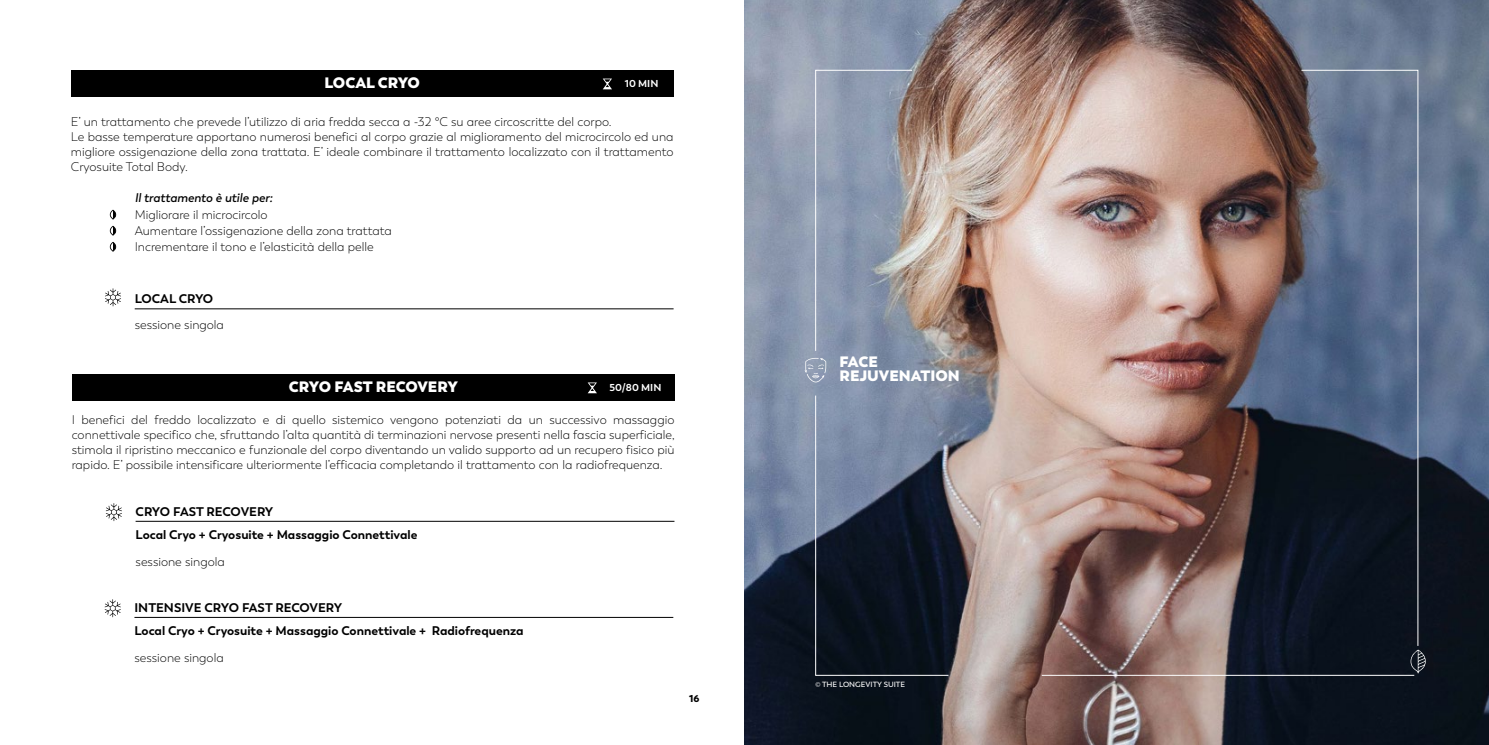
<style>
.page{position:relative;width:1489px;height:745px;background:#fff}
.page>*{position:absolute;margin:0;border:0;box-sizing:border-box;transform-origin:0 0}
.t1{font:800 15px/13.8px "Trenda";color:#fff}
.t2{font:300 12.5px/15px "Trenda";color:#000}
.t3{font:700 12.5px "Trenda";color:#000}
.t4{font:italic 600 12.5px "Trenda";color:#000}
.t5{font:700 10px "Trenda";color:#fff}
.t6{font:900 10px "Trenda";color:#000}
.t7{font:600 7.5px "Trenda";color:#fff}
.s1{font-family:"Myriad Pro";font-weight:400}
</style>
<div class="page">
<div style="left:72px;top:374px;width:602px;height:26px;background:#000"></div>
<div style="left:71px;top:71px;width:602px;height:26px;background:#000"></div>
<svg style="left:110px;top:209px;width:6px;height:10px"></svg>
<svg style="left:110px;top:242px;width:6px;height:10px"></svg>
<svg style="left:110px;top:226px;width:6px;height:10px"></svg>
<hr style="left:135px;top:308px;width:538px;height:1px;background:#000">
<svg style="left:105px;top:288px;width:16px;height:18px"></svg>
<hr style="left:136px;top:520px;width:538px;height:1px;background:#000">
<svg style="left:106px;top:503px;width:16px;height:18px"></svg>
<svg style="left:587px;top:382px;width:10px;height:11px"></svg>
<svg style="left:602px;top:78px;width:10px;height:11px"></svg>
<hr style="left:134px;top:616px;width:539px;height:1px;background:#000">
<svg style="left:105px;top:599px;width:16px;height:18px"></svg>
<img style="left:744px;top:0;width:744px;height:744px">
<svg style="left:804px;top:358px;width:22px;height:24px"></svg>
<svg style="left:1410px;top:649px;width:15px;height:24px"></svg>
<svg style="left:815px;top:394px;width:134px;height:281px"></svg>
<svg style="left:1300px;top:70px;width:118px;height:576px"></svg>
<svg style="left:815px;top:70px;width:97px;height:281px"></svg>
<hr style="left:1041px;top:674px;width:373px;height:1px;background:#fff">
<p class="t1" style="left:324px;top:76px;width:97px">LOCAL CRYO</p>
<p class="t5" style="left:625px;top:77px;width:35px">10 MIN</p>
<p class="t2" style="left:71px;top:114px;width:604px">E’ un trattamento che prevede l’utilizzo di aria fredda secca a -32 °C su aree circoscritte del corpo.<br>Le basse temperature apportano numerosi benefici al corpo grazie al miglioramento del microcircolo ed una migliore ossigenazione della zona trattata. E’ ideale combinare il trattamento localizzato con il trattamento Cryosuite Total Body.</p>
<p class="t4" style="left:135px;top:190px;width:139px">Il trattamento è utile per:</p>
<p class="t2" style="left:135px;top:206px;width:259px;line-height:16.2px">Migliorare il microcircolo<br>Aumentare l’ossigenazione della zona trattata<br>Incrementare il tono e l’elasticità della pelle</p>
<p class="t3" style="left:135px;top:291px;width:80px">LOCAL CRYO</p>
<p class="t2" style="left:135px;top:317px;width:91px">sessione singola</p>
<p class="t1" style="left:289px;top:380px;width:170px">CRYO FAST RECOVERY</p>
<p class="t5" style="left:609px;top:381px;width:53px">50/80 MIN</p>
<p class="t2" style="left:72px;top:412px;width:604px;text-align:justify">I benefici del freddo localizzato e di quello sistemico vengono potenziati da un successivo massaggio connettivale specifico che, sfruttando l’alta quantità di terminazioni nervose presenti nella fascia superficiale, stimola il ripristino meccanico e funzionale del corpo diventando un valido supporto ad un recupero fisico più rapido. E’ possibile intensificare ulteriormente l’efficacia completando il trattamento con la radiofrequenza.</p>
<p class="t3" style="left:136px;top:503px;width:139px">CRYO FAST RECOVERY</p>
<p class="t3" style="left:136px;top:526px;width:283px">Local Cryo + Cryosuite + Massaggio Connettivale</p>
<p class="t2" style="left:136px;top:554px;width:91px">sessione singola</p>
<p class="t3" style="left:134px;top:599px;width:209px">INTENSIVE CRYO FAST RECOVERY</p>
<p class="t3" style="left:134px;top:622px;width:391px">Local Cryo + Cryosuite + Massaggio Connettivale + Radiofrequenza</p>
<p class="t2" style="left:134px;top:650px;width:91px">sessione singola</p>
<p class="t6" style="left:689px;top:691px;width:12px">16</p>
<p class="t1" style="left:839px;top:354px;width:122px">FACE<br>REJUVENATION</p>
<p class="t7" style="left:815px;top:679px;width:91px"><span class="s1">©</span> THE LONGEVITY SUITE</p>
</div>
